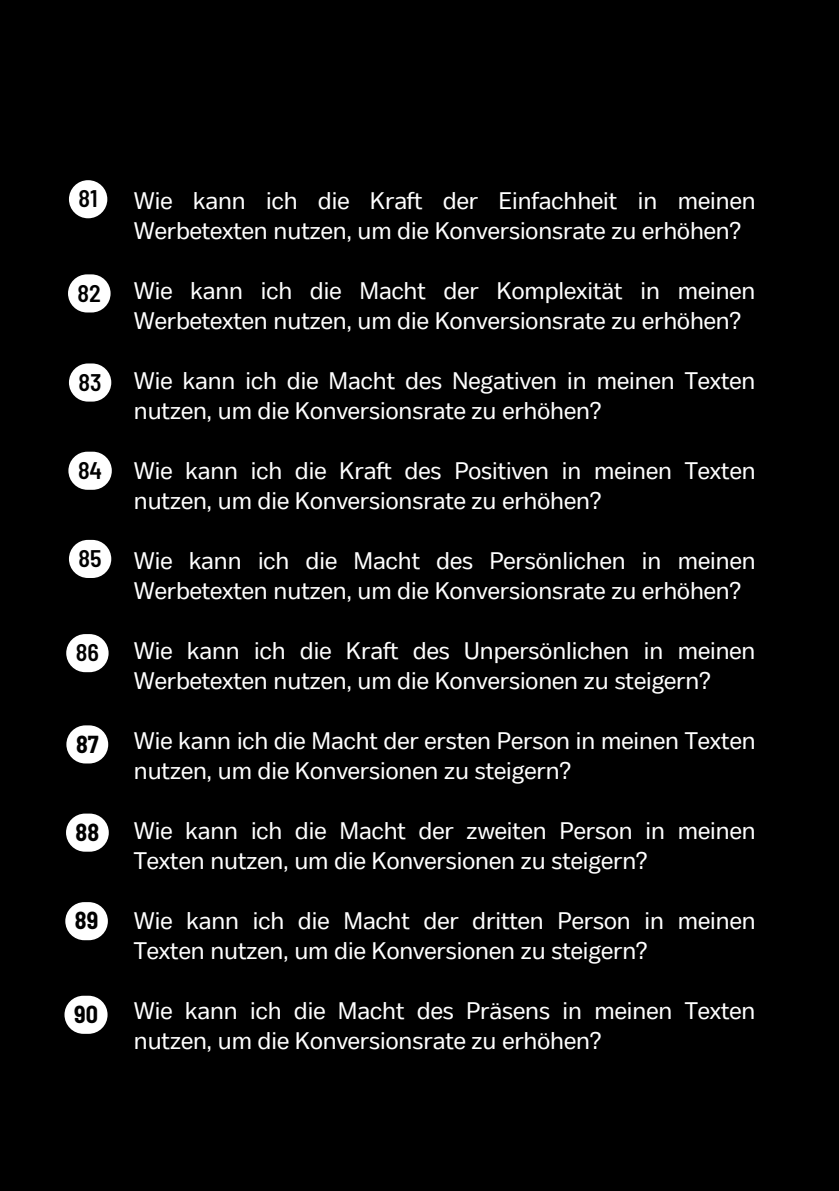
<style>
.page{position:relative;width:839px;height:1191px;background:#fff}
.page>*{position:absolute;margin:0;border:0;box-sizing:border-box;transform-origin:0 0}
.t1{font:24px/30px "Body Text";color:#fff}
.t2{font:600 semi-condensed 24px "Barlow";color:#000}
.t3{font:700 semi-condensed 24px "Barlow";color:#000}
</style>
<div class="page">
<div style="left:0;top:0;width:838px;height:1191px;background:#000"></div>
<div style="left:69px;top:180px;width:38px;height:38px;background:#fff;border-radius:19px"></div>
<div style="left:68px;top:274px;width:43px;height:38px;background:#fff;border-radius:19px"></div>
<div style="left:69px;top:363px;width:42px;height:39px;background:#fff;border-radius:19px"></div>
<div style="left:68px;top:452px;width:44px;height:38px;background:#fff;border-radius:19px"></div>
<div style="left:69px;top:540px;width:42px;height:38px;background:#fff;border-radius:19px"></div>
<div style="left:66px;top:634px;width:43px;height:38px;background:#fff;border-radius:19px"></div>
<div style="left:66px;top:725px;width:42px;height:38px;background:#fff;border-radius:19px"></div>
<div style="left:66px;top:814px;width:43px;height:38px;background:#fff;border-radius:19px"></div>
<div style="left:65px;top:902px;width:43px;height:38px;background:#fff;border-radius:19px"></div>
<div style="left:64px;top:996px;width:43px;height:38px;background:#fff;border-radius:19px"></div>
<p class="t2" style="left:79px;top:183px;width:21px">81</p>
<p class="t2" style="left:78px;top:278px;width:25px">82</p>
<p class="t2" style="left:79px;top:367px;width:25px">83</p>
<p class="t2" style="left:78px;top:455px;width:26px">84</p>
<p class="t2" style="left:79px;top:543px;width:25px">85</p>
<p class="t2" style="left:76px;top:637px;width:25px">86</p>
<p class="t3" style="left:76px;top:729px;width:24px">87</p>
<p class="t3" style="left:76px;top:817px;width:25px">88</p>
<p class="t3" style="left:75px;top:905px;width:25px">89</p>
<p class="t3" style="left:74px;top:999px;width:25px">90</p>
<p class="t1" style="left:134px;top:188px;width:623px">Wie kann ich die Kraft der Einfachheit in meinen<br>Werbetexten nutzen, um die Konversionsrate zu erhöhen?</p>
<p class="t1" style="left:134px;top:278px;width:623px">Wie kann ich die Macht der Komplexität in meinen<br>Werbetexten nutzen, um die Konversionsrate zu erhöhen?</p>
<p class="t1" style="left:134px;top:368px;width:623px">Wie kann ich die Macht des Negativen in meinen Texten nutzen, um die Konversionsrate zu erhöhen?</p>
<p class="t1" style="left:134px;top:458px;width:623px">Wie kann ich die Kraft des Positiven in meinen Texten nutzen, um die Konversionsrate zu erhöhen?</p>
<p class="t1" style="left:134px;top:548px;width:623px">Wie kann ich die Macht des Persönlichen in meinen<br>Werbetexten nutzen, um die Konversionsrate zu erhöhen?</p>
<p class="t1" style="left:134px;top:638px;width:623px">Wie kann ich die Kraft des Unpersönlichen in meinen<br>Werbetexten nutzen, um die Konversionen zu steigern?</p>
<p class="t1" style="left:134px;top:728px;width:623px">Wie kann ich die Macht der ersten Person in meinen Texten nutzen, um die Konversionen zu steigern?</p>
<p class="t1" style="left:134px;top:818px;width:623px">Wie kann ich die Macht der zweiten Person in meinen<br>Texten nutzen, um die Konversionen zu steigern?</p>
<p class="t1" style="left:134px;top:908px;width:623px">Wie kann ich die Macht der dritten Person in meinen<br>Texten nutzen, um die Konversionen zu steigern?</p>
<p class="t1" style="left:134px;top:998px;width:623px">Wie kann ich die Macht des Präsens in meinen Texten nutzen, um die Konversionsrate zu erhöhen?</p>
</div>
